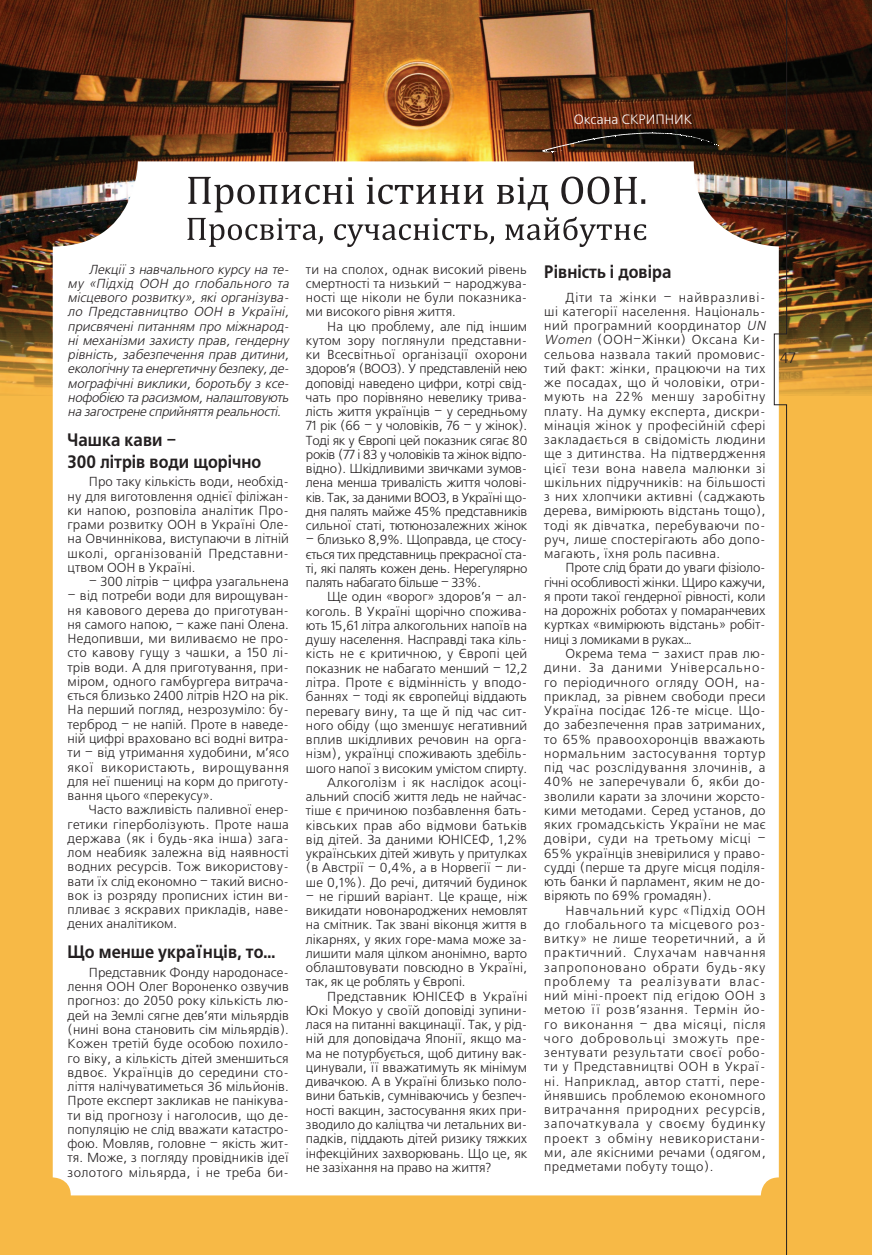
<style>
.page{position:relative;width:872px;height:1255px;background:#fff}
.page>*{position:absolute;margin:0;border:0;box-sizing:border-box;transform-origin:0 0}
.podzagolovok{font:700 18px/21.6px "Free Set C";color:#231f20;scale:.9 1}
.foto{font:15px "Free Set C";color:#231f20}
.author{font:13.5px "Free Set C";color:#fff}
.text_freeset{font:13.05px/14.2px "Free Set C";letter-spacing:.015em;color:#231f20;text-align:justify}
.text_freeset-2{font:13.05px/14.2px "Free Set C";letter-spacing:.035em;color:#231f20}
.text_freeset-3{font:italic 13.05px/14.2px "Free Set C";color:#231f20;text-align:justify}
.s1{font-style:italic}
</style>
<div class="page">
<div style="left:0;top:0;width:872px;height:1254px;background:#f7b946"></div>
<img style="left:0;top:0;width:872px;height:396px">
<div style="left:53px;top:161px;width:721px;height:1034px;background:#fff"></div>
<svg style="left:187px;top:176px;width:459px;height:71px;background:#d7d7d7"></svg>
<svg style="left:774px;top:0;width:13px;height:1254px"></svg>
<svg style="left:542px;top:132px;width:175px;height:21px;background:#2d2016"></svg>
<p class="author" style="left:574px;top:112px;width:120px">Оксана СКРИПНИК</p>
<p class="text_freeset-3" style="left:68px;top:262px;width:226px;text-indent:21px">Лекції з навчального курсу на те&shy;му «Підхід ООН до глобального та місцевого розвитку», які організува&shy;ло Представництво ООН в Україні, присвячені питанням про міжнарод&shy;ні механізми захисту прав, гендерну рівність, забезпечення прав дитини, екологічну та енергетичну безпеку,де&shy;мографічні виклики, боротьбу з ксе&shy;нофобією та расизмом,налаштовують на загострене сприйняття реальності.</p>
<p class="podzagolovok" style="left:68px;top:430px;width:216px">Чашка кави –<br>300 літрів води щорічно</p>
<p class="text_freeset" style="left:68px;top:475px;width:223px;text-indent:21px">Про таку кількість води, необхід&shy;ну для виготовлення однієї філіжан&shy;ки напою, розповіла аналітик Про&shy;грами розвитку ООН в Україні Оле&shy;на Овчиннікова, виступаючи в літній школі, організованій Представни&shy;цтвом ООН в Україні.</p>
<p class="text_freeset" style="left:89px;top:575px;width:201px">– 300 літрів – цифра узагальнена</p>
<p class="text_freeset" style="left:68px;top:589px;width:223px">– від потреби води для вирощуван&shy;ня кавового дерева до приготуван&shy;ня самого напою, – каже пані Олена.<br>Недопивши, ми виливаємо не про&shy;сто кавову гущу з чашки, а 150 лі&shy;трів води. А для приготування, при&shy;міром, одного гамбургера витрача&shy;ється близько 2400 літрів Н2О на рік.<br>На перший погляд, незрозуміло: бу&shy;терброд – не напій. Проте в наведе&shy;ній цифрі враховано всі водні витра&shy;ти – від утримання худобини, м’ясо якої використають, вирощування для неї пшениці на корм до приготу&shy;вання цього «перекусу».</p>
<p class="text_freeset" style="left:68px;top:803px;width:223px;text-indent:21px">Часто важливість паливної енер&shy;гетики гіперболізують. Проте наша держава (як і будь-яка інша) зага&shy;лом неабияк залежна від наявності водних ресурсів. Тож використову&shy;вати їх слід економно – такий висно&shy;вок із розряду прописних істин ви&shy;пливає з яскравих прикладів, наве&shy;дених аналітиком.</p>
<p class="podzagolovok" style="left:68px;top:942px;width:232px">Що менше українців, то…</p>
<p class="text_freeset" style="left:68px;top:965px;width:223px;text-indent:21px">Представник Фонду народонасе&shy;лення ООН Олег Вороненко озвучив прогноз: до 2050 року кількість лю&shy;дей на Землі сягне дев’яти мільярдів (нині вона становить сім мільярдів).<br>Кожен третій буде особою похило&shy;го віку, а кількість дітей зменшиться вдвоє. Українців до середини сто&shy;ліття налічуватиметься 36 мільйонів.<br>Проте експерт закликав не панікува&shy;ти від прогнозу і наголосив, що де&shy;популяцію не слід вважати катастро&shy;фою. Мовляв, головне – якість жит&shy;тя. Може, з погляду провідників ідеї золотого мільярда, і не треба би-</p>
<p class="text_freeset" style="left:306px;top:262px;width:223px">ти на сполох, однак високий рівень смертності та низький – народжува&shy;ності ще ніколи не були показника&shy;ми високого рівня життя.</p>
<p class="text_freeset" style="left:306px;top:319px;width:223px;text-indent:21px">На цю проблему, але під іншим кутом зору поглянули представни&shy;ки Всесвітньої організації охорони здоров’я (ВООЗ). У представленій нею доповіді наведено цифри, котрі свід&shy;чать про порівняно невелику трива&shy;лість життя українців – у середньому 71 рік (66 – у чоловіків, 76 – у жінок).<br>Тоді як у Європі цей показник сягає 80 років (77 і 83 у чоловіків та жінок відпо&shy;відно). Шкідливими звичками зумов&shy;лена менша тривалість життя чолові&shy;ків. Так, за даними ВООЗ, в Україні що&shy;дня палять майже 45% представників сильної статі, тютюнозалежних жінок</p>
<p class="text_freeset" style="left:306px;top:533px;width:223px">– близько 8,9%. Щоправда, це стосу&shy;ється тих представниць прекрасної ста&shy;ті, які палять кожен день. Нерегулярно палять набагато більше – 33%.</p>
<p class="text_freeset" style="left:306px;top:590px;width:223px;text-indent:21px">Ще один «ворог» здоров’я – ал&shy;коголь. В Україні щорічно спожива&shy;ють 15,61 літра алкогольних напоїв на душу населення. Насправді така кіль&shy;кість не є критичною, у Європі цей показник не набагато менший – 12,2 літра. Проте є відмінність у вподо&shy;баннях – тоді як європейці віддають перевагу вину, та ще й під час сит&shy;ного обіду (що зменшує негативний вплив шкідливих речовин на орга&shy;нізм), українці споживають здебіль&shy;шого напої з високим умістом спирту.</p>
<p class="text_freeset" style="left:306px;top:775px;width:223px;text-indent:21px">Алкоголізм і як наслідок асоці&shy;альний спосіб життя ледь не найчас&shy;тіше є причиною позбавлення бать&shy;ківських прав або відмови батьків від дітей. За даними ЮНІСЕФ, 1,2% українських дітей живуть у притулках (в Австрії – 0,4%, а в Норвегії – ли&shy;ше 0,1%). До речі, дитячий будинок</p>
<p class="text_freeset" style="left:306px;top:889px;width:223px">– не гірший варіант. Це краще, ніж викидати новонароджених немовлят на смітник. Так звані віконця життя в лікарнях, у яких горе-мама може за&shy;лишити маля цілком анонімно, варто облаштовувати повсюдно в Україні, так, як це роблять у Європі.</p>
<p class="text_freeset" style="left:306px;top:989px;width:223px;text-indent:21px">Представник ЮНІСЕФ в Україні Юкі Мокуо у своїй доповіді зупини&shy;лася на питанні вакцинації. Так, у рід&shy;ній для доповідача Японії, якщо ма&shy;ма не потурбується, щоб дитину вак&shy;цинували, її вважатимуть як мінімум дивачкою. А в Україні близько поло&shy;вини батьків, сумніваючись у безпеч&shy;ності вакцин, застосування яких при&shy;зводило до каліцтва чи летальних ви&shy;падків, піддають дітей ризику тяжких інфекційних захворювань. Що це, як не зазіхання на право на життя?</p>
<p class="podzagolovok" style="left:544px;top:261px;width:143px">Рівність і довіра</p>
<p class="text_freeset-2" style="left:544px;top:290px;width:226px;text-indent:21px">Діти та жінки – найвразливі&shy;ші категорії населення. Національ&shy;ний програмний координатор <span class="s1">UN<br>Women</span> (ООН–Жінки) Оксана Ки&shy;сельова назвала такий промовис&shy;тий факт: жінки, працюючи на тих же посадах, що й чоловіки, отри&shy;мують на 22% меншу заробітну плату. На думку експерта, дискри&shy;мінація жінок у професійній сфері закладається в свідомість людини ще з дитинства. На підтвердження цієї тези вона навела малюнки зі шкільних підручників: на більшості з них хлопчики активні (саджають дерева, вимірюють відстань тощо), тоді як дівчатка, перебуваючи по&shy;руч, лише спостерігають або допо&shy;магають, їхня роль пасивна.</p>
<p class="text_freeset" style="left:544px;top:561px;width:223px;text-indent:21px">Проте слід брати до уваги фізіоло&shy;гічні особливості жінки. Щиро кажучи, я проти такої гендерної рівності, коли на дорожніх роботах у помаранчевих куртках «вимірюють відстань» робіт&shy;ниці з ломиками в руках…</p>
<p class="text_freeset" style="left:544px;top:647px;width:223px;text-indent:21px">Окрема тема – захист прав лю&shy;дини. За даними Універсально&shy;го періодичного огляду ООН, на&shy;приклад, за рівнем свободи преси Україна посідає 126-те місце. Що&shy;до забезпечення прав затриманих, то 65% правоохоронців вважають нормальним застосування тортур під час розслідування злочинів, а 40% не заперечували б, якби до&shy;зволили карати за злочини жорсто&shy;кими методами. Серед установ, до яких громадськість України не має довіри, суди на третьому місці – 65% українців зневірилися у право&shy;судді (перше та друге місця поділя&shy;ють банки й парламент, яким не до&shy;віряють по 69% громадян).</p>
<p class="text_freeset" style="left:544px;top:903px;width:223px;text-indent:21px">Навчальний курс «Підхід ООН до глобального та місцевого роз&shy;витку» не лише теоретичний, а й практичний. Слухачам навчання запропоновано обрати будь-яку проблему та реалізувати влас&shy;ний міні-проект під егідою ООН з метою її розв’язання. Термін йо&shy;го виконання – два місяці, після чого добровольці зможуть пре&shy;зентувати результати своєї робо&shy;ти у Представництві ООН в Украї&shy;ні. Наприклад, автор статті, пере&shy;йнявшись проблемою економного витрачання природних ресурсів, започаткувала у своєму будинку проект з обміну невикористани&shy;ми, але якісними речами (одягом, предметами побуту тощо).</p>
<p class="foto" style="left:779px;top:349px;width:17px">47</p>
</div>
